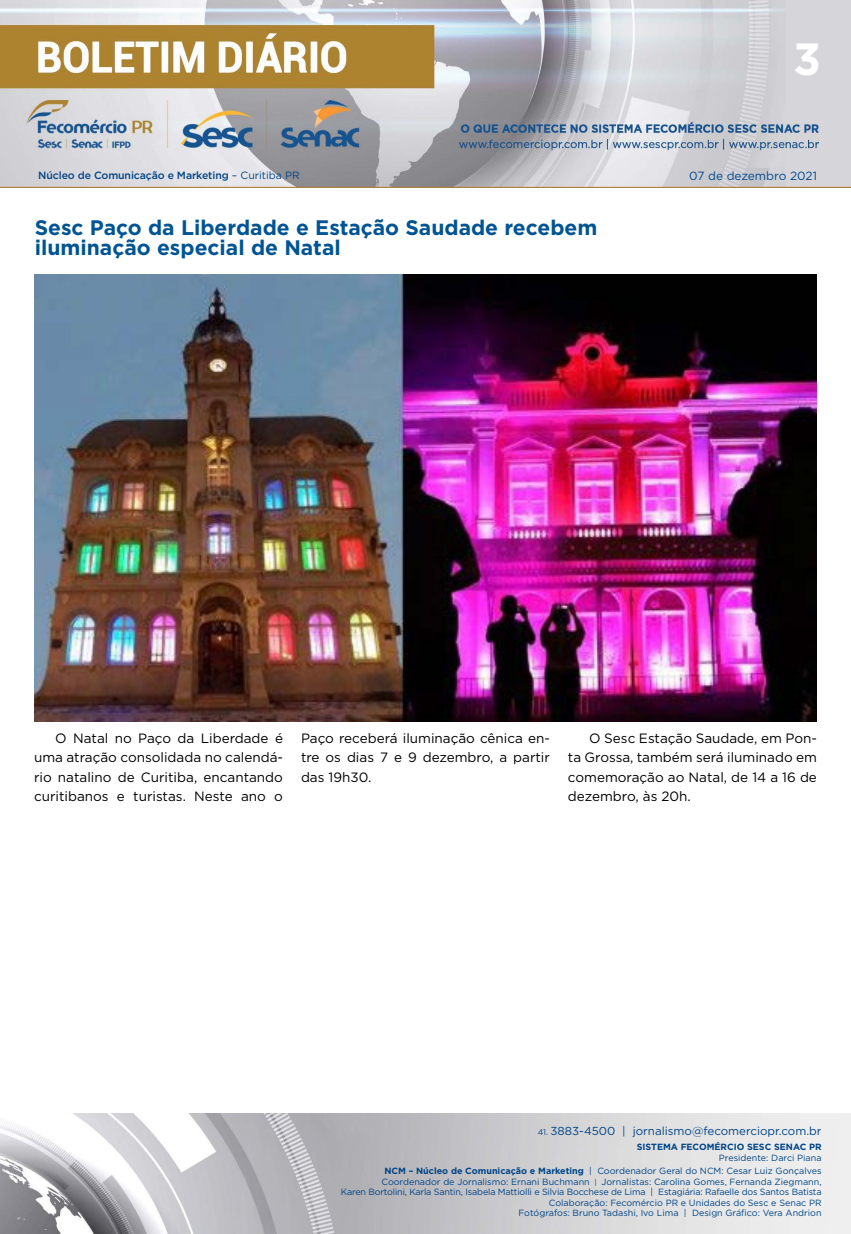
<style>
.page{position:relative;width:851px;height:1234px;background:#fff}
.page>*{position:absolute;margin:0;border:0;box-sizing:border-box;transform-origin:0 0}
.t1{font:700 45px "Gotham";color:#fff}
.t2{font:700 21px/19.5px "Gotham";color:#005493}
.t3{font:13.5px/19.5px "Gotham";color:#000;text-align:justify}
.t4{font:11.85px "Gotham";color:#004a93}
.t5{font:11.55px "Gotham";color:#004587}
.t6{font:500 10.5px "Gotham";letter-spacing:-.01em;color:#004587}
.t7{font:9px/10.5px "Gotham";color:#004587;text-align:right}
.t8{font:700 9px "Gotham";color:#004587}
.s1{font-weight:400}
.s2{font-size:8.25px}
.s3{font-weight:700}
.s4{font-size:7.65px}
</style>
<div class="page">
<img style="left:0;top:0;width:850px;height:188px">
<img style="left:0;top:1113px;width:850px;height:120px">
<img style="left:35px;top:274px;width:781px;height:447px">
<h1 class="t1" style="left:793px;top:29px;width:29px">3</h1>
<p class="t6" style="left:38px;top:168px;width:263px">Núcleo de Comunicação e Marketing <span class="s1">– Curitiba PR</span></p>
<h3 class="t4" style="left:689px;top:168px;width:129px">07 de dezembro 2021</h3>
<h2 class="t2" style="left:35px;top:218px;width:564px">Sesc Paço da Liberdade e Estação Saudade recebem iluminação especial de Natal</h2>
<h3 class="t3" style="left:34px;top:727px;width:250px;text-indent:21px">O Natal no Paço da Liberdade é uma atração consolidada no calendá&shy;rio natalino de Curitiba, encantando curitibanos e turistas. Neste ano o</h3>
<h3 class="t3" style="left:301px;top:727px;width:250px">Paço receberá iluminação cênica en&shy;tre os dias 7 e 9 dezembro, a partir das 19h30.</h3>
<h3 class="t3" style="left:568px;top:727px;width:250px;text-indent:21px">O Sesc Estação Saudade, em Pon&shy;ta Grossa, também será iluminado em comemoração ao Natal, de 14 a 16 de dezembro, às 20h.</h3>
<p class="t5" style="left:537px;top:1123px;width:285px"><span class="s2">41.</span> 3883-4500 | jornalismo@fecomerciopr.com.br</p>
<p class="t8" style="left:636px;top:1140px;width:186px">SISTEMA FECOMÉRCIO SESC SENAC PR</p>
<p class="t7" style="left:384px;top:1150px;width:438px;line-height:13.5px">Presidente: Darci Piana<br><span class="s3">NCM – Núcleo de Comunicação e Marketing</span> | Coordenador Geral do NCM: Cesar Luiz Gonçalves</p>
<p class="t7" style="left:341px;top:1175px;width:482px">Coordenador de Jornalismo: Ernani Buchmann <span class="s4">|</span> Jornalistas: Carolina Gomes, Fernanda Ziegmann,<br>Karen Bortolini, Karla Santin, Isabela Mattiolli e Silvia Bocchese de Lima | Estagiária: Rafaelle dos Santos Batista Colaboração: Fecomércio PR e Unidades do Sesc e Senac PR<br>Fotógrafos: Bruno Tadashi, Ivo Lima | Design Gráfico: Vera Andrion</p>
</div>
